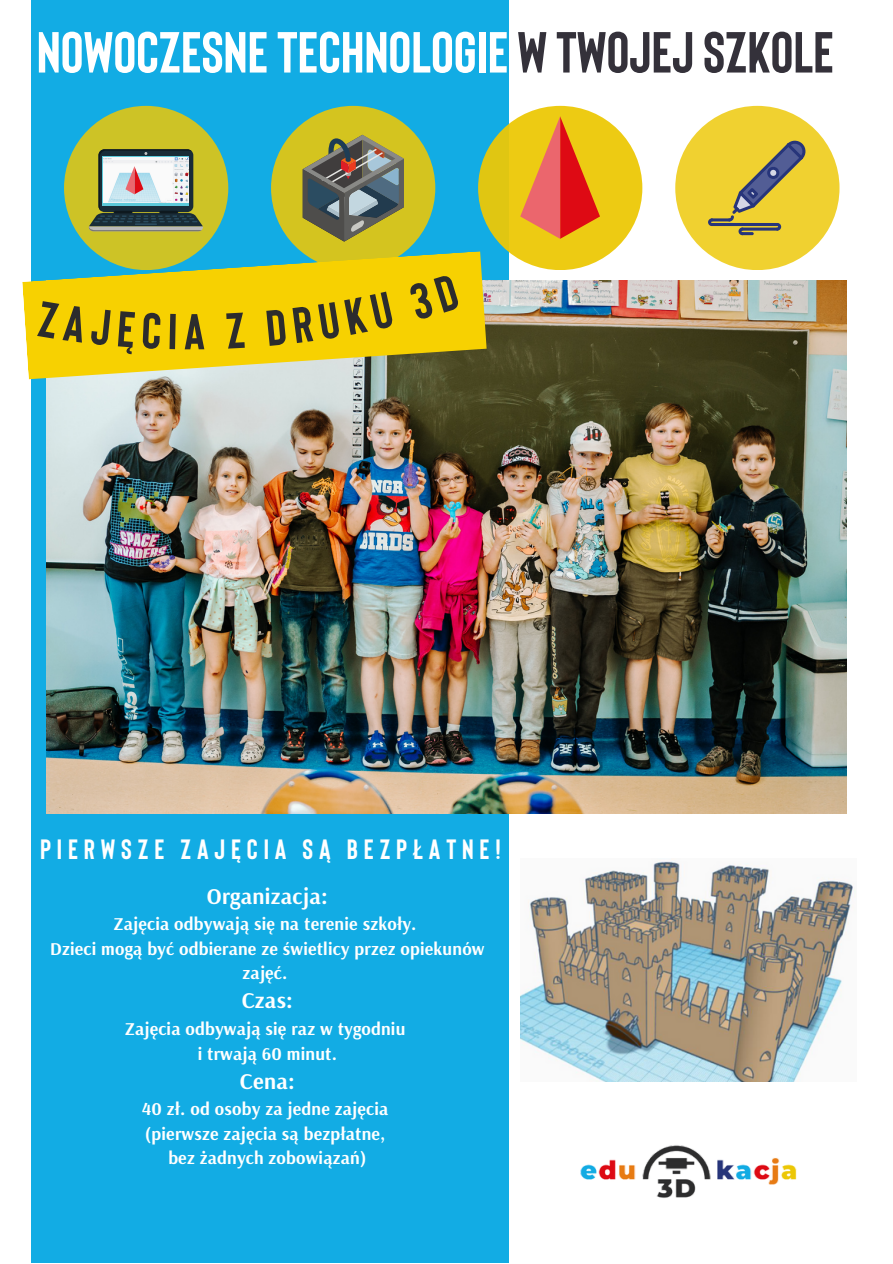
<style>
.page{position:relative;width:893px;height:1264px;background:#fff}
.page>*{position:absolute;margin:0;border:0;box-sizing:border-box;transform-origin:0 0}
.t1{font:700 57.75px "Bison";color:#fff}
.t2{font:700 50.25px "Bison";color:#2c2c2d}
.t3{font:700 27.9px "Bison";letter-spacing:.21em;color:#fff}
.t4{font:700 22.5px "Arsenal";letter-spacing:.01em;color:#fff}
.t5{font:700 18px/24.5px "Arsenal";letter-spacing:.01em;color:#fff;text-align:center}
.s1{color:#34313a}
</style>
<div class="page">
<div style="left:31px;top:0;width:477px;height:1262px;background:#12ace4"></div>
<div style="left:675px;top:106px;width:164px;height:164px;background:#f0d130;border-radius:50%"></div>
<svg style="left:708px;top:219px;width:5px;height:7px"></svg>
<hr style="left:710px;top:223px;width:68px;height:3px;background:#27357a;border-radius:2px">
<hr style="left:710px;top:218px;width:20px;height:3px;background:#27357a;border-radius:2px">
<svg style="left:727px;top:141px;width:79px;height:94px"></svg>
<div style="left:271px;top:106px;width:164px;height:164px;background:#d4c41f;border-radius:50%"></div>
<svg style="left:303px;top:135px;width:101px;height:106px"></svg>
<div style="left:64px;top:106px;width:164px;height:164px;background:#cdc326;border-radius:50%"></div>
<svg style="left:88px;top:149px;width:115px;height:82px;background:#969f8b"></svg>
<div style="left:478px;top:106px;width:164px;height:164px;background:linear-gradient(to right,#e3c815,#f1cc13);border-radius:50%"></div>
<svg style="left:520px;top:116px;width:80px;height:123px;background:#e88229"></svg>
<img style="left:47px;top:280px;width:799px;height:533px">
<img style="left:520px;top:859px;width:336px;height:222px">
<img style="left:580px;top:1145px;width:217px;height:53px">
<svg style="left:22px;top:251px;width:464px;height:128px;fill:#f7d101"></svg>
<div style="left:37px;top:301px;width:74px;height:45px;background:#f7d101"></div>
<svg style="left:117px;top:311px;width:18px;height:43px"></svg>
<svg style="left:142px;top:312px;width:19px;height:37px"></svg>
<svg style="left:169px;top:313px;width:7px;height:36px"></svg>
<svg style="left:226px;top:312px;width:19px;height:36px"></svg>
<svg style="left:266px;top:309px;width:20px;height:37px"></svg>
<div style="left:292px;top:291px;width:102px;height:52px;background:#f7d101"></div>
<div style="left:408px;top:273px;width:52px;height:47px;background:#f7d101"></div>
<h1 class="t1" style="left:37px;top:15px;width:798px">NOWOCZESNETECHNOLOGIE <span class="s1">W TWOJEJSZKOLE</span></h1>
<h2 class="t2" style="left:184px;top:299px;width:23px">A</h2>
<h3 class="t3" style="left:40px;top:830px;width:462px">PIERWSZE ZAJĘCIA SĄ BEZPŁATNE!</h3>
<p class="t4" style="left:207px;top:881px;width:122px">Organizacja:</p>
<p class="t5" style="left:50px;top:911px;width:436px">Zajęcia odbywają się na terenie szkoły.<br>Dzieci mogą być odbierane ze świetlicy przez opiekunów zajęć.</p>
<p class="t4" style="left:242px;top:985px;width:53px">Czas:</p>
<p class="t5" style="left:125px;top:1016px;width:282px">Zajęcia odbywają się raz w tygodniu i trwają 60 minut.</p>
<p class="t4" style="left:240px;top:1066px;width:56px">Cena:</p>
<p class="t5" style="left:142px;top:1096px;width:248px">40 zł. od osoby za jedne zajęcia (pierwsze zajęcia są bezpłatne, bez żadnych zobowiązań)</p>
</div>
